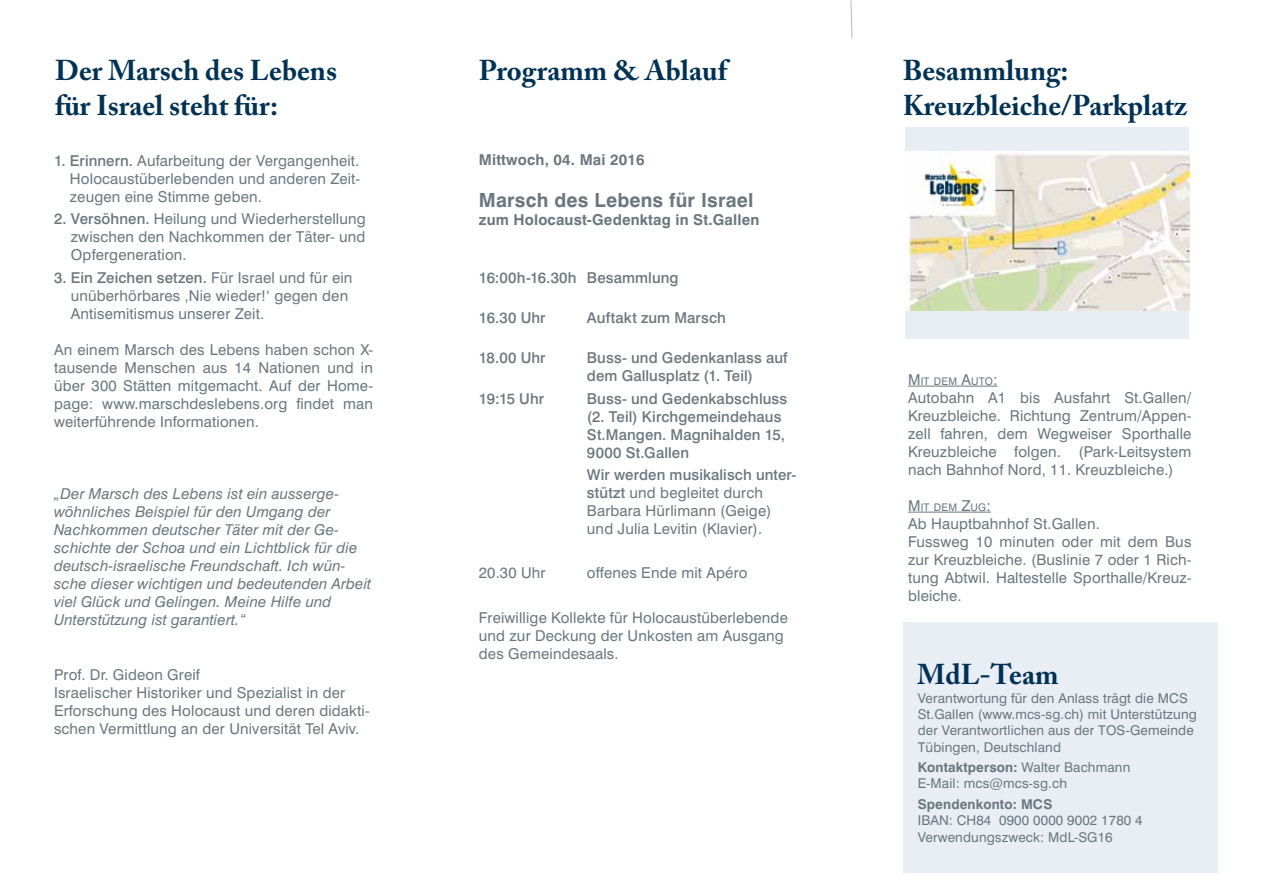
<style>
.page{position:relative;width:1276px;height:893px;background:#fff}
.page>*{position:absolute;margin:0;border:0;box-sizing:border-box;transform-origin:0 0}
.t1{font:700 28.5px/34.2px "Adobe Caslon Pro";color:#003256}
.t2{font:700 19.5px "Swiss 721 BT";letter-spacing:.01em;color:#6b777e}
.t3{font:15px/18px "Swiss 721 BT";letter-spacing:.01em;color:#6b777e}
.t4{font:italic 15px/18px "Swiss 721 BT";letter-spacing:.01em;color:#6b777e}
.t5{font:500 15px/18px "Swiss 721 BT";letter-spacing:.005em;color:#6b777e}
.t6{font:700 15px "Swiss 721 BT";letter-spacing:.01em;color:#6b777e}
.t7{font:13.5px/16.2px "Swiss 721 BT";letter-spacing:.01em;color:#6b777e}
.t8{font:700 13.5px "Swiss 721 BT";letter-spacing:.01em;color:#6b777e}
.t9{font:10.5px "Swiss 721 BT";letter-spacing:.015em;color:#6b777e}
.s1{font-weight:500}
.s2{font-size:15px}
.s3{font-weight:700}
</style>
<div class="page">
<div style="left:905px;top:127px;width:284px;height:211px;background:#e9eef5"></div>
<img style="left:906px;top:151px;width:283px;height:159px">
<div style="left:902px;top:622px;width:315px;height:251px;background:#e9eef5"></div>
<hr style="left:908px;top:386px;width:89px;height:1px;background:#6b777e">
<hr style="left:908px;top:512px;width:83px;height:1px;background:#6b777e">
<svg style="left:850px;top:0;width:2px;height:38px"></svg>
<h1 class="t1" style="left:55px;top:54px;width:283px">Der Marsch des Lebens für Israel steht für:</h1>
<h1 class="t1" style="left:479px;top:54px;width:250px">Programm &amp; Ablauf</h1>
<h1 class="t1" style="left:902px;top:54px;width:286px">Besammlung:<br>Kreuzbleiche/Parkplatz</h1>
<p class="t3" style="left:70px;top:152px;width:292px;text-align:justify;text-indent:-16px"><span class="s1">1. Erinnern.</span> Aufarbeitung der Vergangenheit.<br>Holocaustüberlebenden und anderen Zeit&shy;zeugen eine Stimme geben.</p>
<p class="t3" style="left:71px;top:210px;width:296px;text-align:justify;text-indent:-17px"><span class="s1">2. Versöhnen.</span> Heilung und Wiederherstellung zwischen den Nachkommen der Täter- und Opfergeneration.</p>
<p class="t3" style="left:71px;top:268px;width:283px;text-indent:-17px"><span class="s1">3. Ein Zeichen setzen.</span> Für Israel und für ein unüberhörbares ‚Nie wieder!‘ gegen den<br>Antisemitismus unserer Zeit.</p>
<p class="t3" style="left:54px;top:340px;width:320px;text-align:justify">An einem Marsch des Lebens haben schon X&shy;tausende Menschen aus 14 Nationen und in über 300 Stätten mitgemacht. Auf der Home&shy;page: www.marschdeslebens.org findet man weiterführende Informationen.</p>
<p class="t4" style="left:54px;top:484px;width:319px">„Der Marsch des Lebens ist ein ausserge&shy;wöhnliches Beispiel für den Umgang der Nachkommen deutscher Täter mit der Ge&shy;schichte der Schoa und ein Lichtblick für die deutsch-israelische Freundschaft. Ich wün&shy;sche dieser wichtigen und bedeutenden Arbeit viel Glück und Gelingen. Meine Hilfe und Unterstützung ist garantiert.“</p>
<p class="t3" style="left:54px;top:665px;width:317px">Prof. Dr. Gideon Greif<br>Israelischer Historiker und Spezialist in der Erforschung des Holocaust und deren didakti&shy;schen Vermittlung an der Universität Tel Aviv.</p>
<p class="t6" style="left:479px;top:151px;width:167px">Mittwoch, 04. Mai 2016</p>
<h2 class="t2" style="left:479px;top:188px;width:276px">Marsch des Lebens für Israel</h2>
<p class="t6" style="left:479px;top:210px;width:282px">zum Holocaust-Gedenktag in St.Gallen</p>
<p class="t5" style="left:479px;top:268px;width:201px">16:00h-16.30h Besammlung</p>
<p class="t5" style="left:479px;top:309px;width:68px">16.30 Uhr</p>
<p class="t5" style="left:587px;top:309px;width:141px">Auftakt zum Marsch</p>
<p class="t5" style="left:479px;top:349px;width:68px">18.00 Uhr</p>
<p class="t5" style="left:587px;top:349px;width:202px">Buss- und Gedenkanlass auf dem Gallusplatz (1. Teil)</p>
<p class="t5" style="left:479px;top:389px;width:67px">19:15 Uhr</p>
<p class="t5" style="left:587px;top:389px;width:202px">Buss- und Gedenkabschluss (2. Teil) Kirchgemeindehaus<br>St.Mangen. Magnihalden 15,<br>9000 St.Gallen</p>
<p class="t3" style="left:587px;top:465px;width:211px"><span class="s1">Wir werden musikalisch unter&shy;stützt</span> und begleitet durch<br>Barbara Hürlimann (Geige) und Julia Levitin (Klavier).</p>
<p class="t3" style="left:479px;top:564px;width:68px">20.30 Uhr</p>
<p class="t3" style="left:587px;top:564px;width:162px">offenes Ende mit Apéro</p>
<p class="t3" style="left:479px;top:608px;width:310px">Freiwillige Kollekte für Holocaustüberlebende und zur Deckung der Unkosten am Ausgang des Gemeindesaals.</p>
<p class="t9" style="left:908px;top:374px;width:91px"><span class="s2">M</span>IT DEM <span class="s2">A</span>UTO<span class="s2">:</span></p>
<p class="t3" style="left:908px;top:388px;width:285px;text-align:justify">Autobahn A1 bis Ausfahrt St.Gallen/ Kreuzbleiche. Richtung Zentrum/Appen&shy;zell fahren, dem Wegweiser Sporthalle Kreuzbleiche folgen. (Park-Leitsystem nach Bahnhof Nord, 11. Kreuzbleiche.)</p>
<p class="t9" style="left:908px;top:500px;width:84px"><span class="s2">M</span>IT DEM <span class="s2">Z</span>UG<span class="s2">:</span></p>
<p class="t3" style="left:908px;top:514px;width:285px">Ab Hauptbahnhof St.Gallen.<br>Fussweg 10 minuten oder mit dem Bus zur Kreuzbleiche. (Buslinie 7 oder 1 Rich&shy;tung Abtwil. Haltestelle Sporthalle/Kreuz&shy;bleiche.</p>
<h1 class="t1" style="left:917px;top:657px;width:143px">MdL-Team</h1>
<p class="t7" style="left:917px;top:690px;width:281px">Verantwortung für den Anlass trägt die MCS St.Gallen (www.mcs-sg.ch) mit Unterstützung der Verantwortlichen aus der TOS-Gemeinde Tübingen, Deutschland</p>
<p class="t7" style="left:917px;top:759px;width:214px"><span class="s3">Kontaktperson:</span> Walter Bachmann<br>E-Mail: mcs@mcs-sg.ch</p>
<p class="t8" style="left:917px;top:796px;width:136px">Spendenkonto: MCS</p>
<p class="t7" style="left:917px;top:812px;width:226px">IBAN: CH84 0900 0000 9002 1780 4<br>Verwendungszweck: MdL-SG16</p>
</div>
